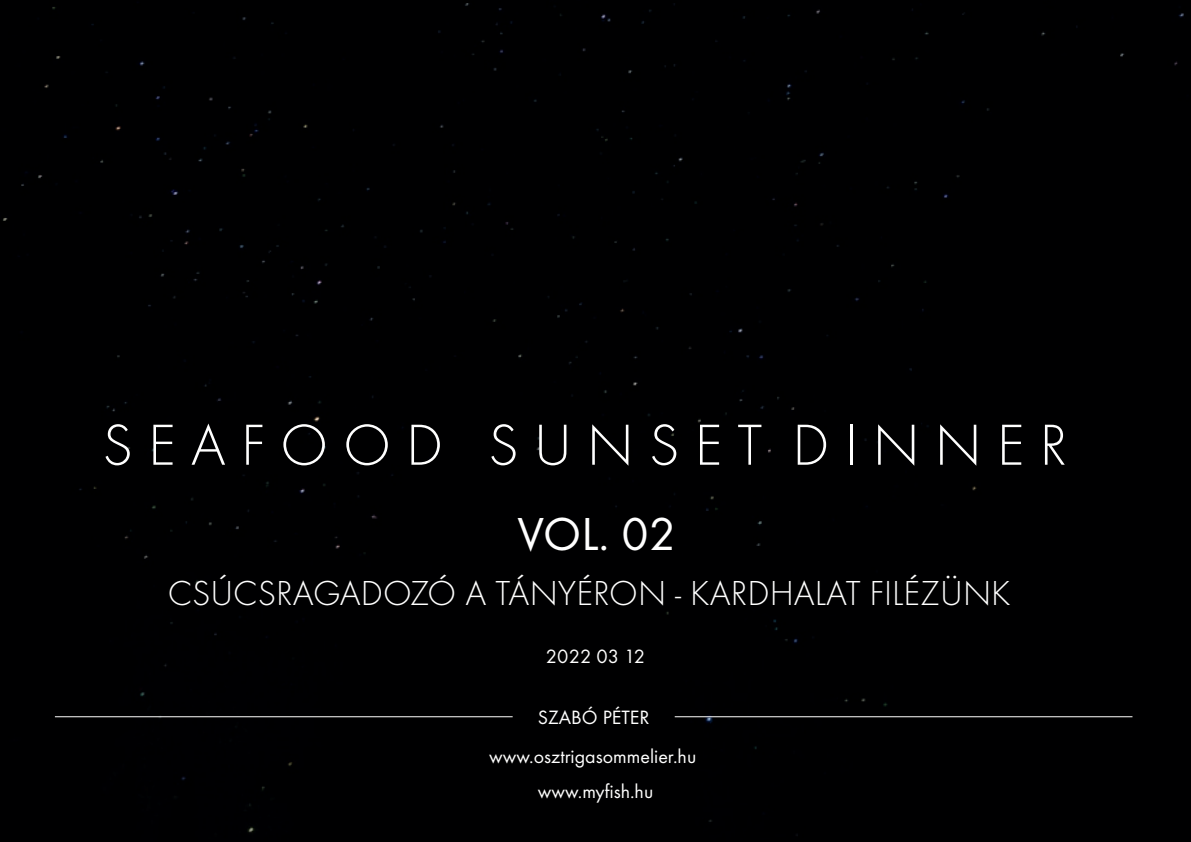
<style>
.page{position:relative;width:1191px;height:842px;background:#000001}
.page>*{position:absolute;margin:0;border:0;box-sizing:border-box;transform-origin:0 0}
.t1{font:60px "Futura TOT Ligh";color:#fff}
.t2{font:48px "Futura TOT";color:#fff}
.t3{font:36px "Futura TOT Ligh";color:#fff}
.t4{font:20px/34.9px "Futura TOT";color:#fff;text-align:center}
</style>
<div class="page">
<hr style="left:674px;top:716px;width:458px;height:1px;background:#fff">
<hr style="left:55px;top:716px;width:457px;height:1px;background:#fff">
<h1 class="t1" style="left:102px;top:411px;width:966px">S E A F O O D S U N S E T D I N N E R</h1>
<h2 class="t2" style="left:517px;top:506px;width:160px">VOL. 02</h2>
<h3 class="t3" style="left:168px;top:573px;width:844px">CSÚCSRAGADOZÓ A TÁNYÉRON - KARDHALAT FILÉZÜNK</h3>
<p class="t4" style="left:546px;top:638px;width:100px">2022 03 12</p>
<p class="t4" style="left:538px;top:699px;width:113px">SZABÓ PÉTER</p>
<p class="t4" style="left:489px;top:739px;width:209px">www.osztrigasommelier.hu www.myfish.hu</p>
</div>
